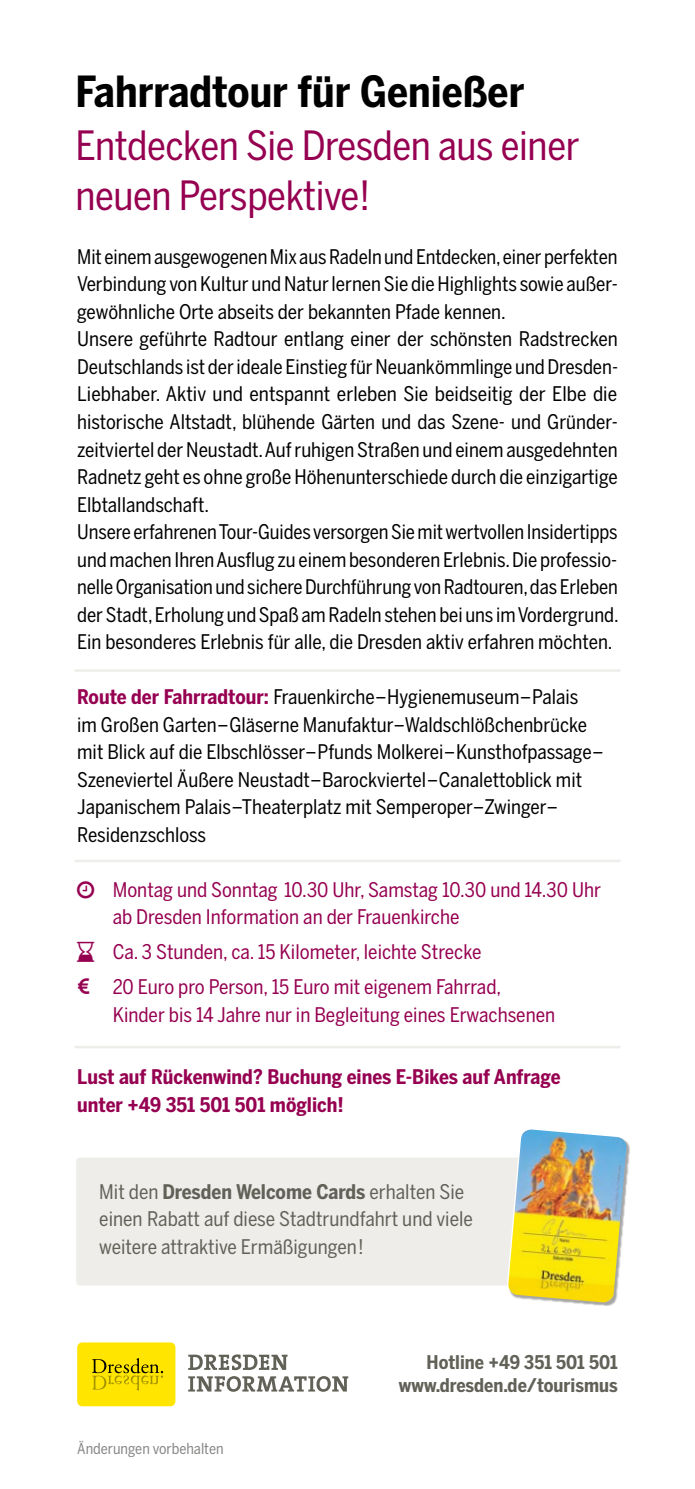
<style>
.page{position:relative;width:695px;height:1489px;background:#fff}
.page>*{position:absolute;margin:0;border:0;box-sizing:border-box;transform-origin:0 0}
.t1{font:700 42.5px "Benton Sans Cond";color:#000}
.t2{font:40px/50px "Benton Sans Cond";letter-spacing:-.01em;color:#960051}
.t3{font:20px/27.5px "Benton Sans Cond";color:#000}
.t4{font:20px/27.5px "Benton Sans Cond";color:#960051}
.t5{font:20px/27.5px "Benton Sans Cond";color:#626158}
.t6{font:700 20px/27.5px "Benton Sans Cond";color:#960051}
.t7{font:700 18.75px/22.5px "Benton Sans Cond";color:#626158;text-align:right}
.t8{font:15px "Benton Sans Cond";color:#878786}
.s1{font-weight:700;color:#960051}
.s2{font-weight:700}
</style>
<div class="page">
<div style="left:77px;top:1342px;width:98px;height:64px;background:#ffe500;border-radius:5px"></div>
<svg style="left:92px;top:1358px;width:71px;height:32px"></svg>
<svg style="left:188px;top:1354px;width:99px;height:15px"></svg>
<svg style="left:188px;top:1376px;width:160px;height:15px"></svg>
<hr style="left:74px;top:669px;width:546px;height:2px;background:#eeedea">
<hr style="left:74px;top:859px;width:546px;height:3px;background:#eeedea">
<hr style="left:74px;top:1045px;width:546px;height:3px;background:#eeedea">
<div style="left:76px;top:1157px;width:546px;height:128px;background:#eeedea;border-radius:4px"></div>
<div style="left:509px;top:1130px;width:121px;height:175px;background:#000;opacity:.35"></div>
<img style="left:507px;top:1129px;width:119px;height:174px">
<h1 class="t1" style="left:75px;top:67px;width:450px">Fahrradtour für Genießer</h1>
<h2 class="t2" style="left:75px;top:120px;width:505px">Entdecken Sie Dresden aus einer neuen Perspektive!</h2>
<p class="t3" style="left:77px;top:243px;width:543px">Mit einem ausgewogenen Mix aus Radeln und Entdecken, einer perfekten Verbindung von Kultur und Natur lernen Sie die Highlights sowie außer&shy;gewöhnliche Orte abseits der bekannten Pfade kennen.<br>Unsere geführte Radtour entlang einer der schönsten Radstrecken Deutschlands ist der ideale Einstieg für Neuankömmlinge und Dresden-Liebhaber. Aktiv und entspannt erleben Sie beidseitig der Elbe die historische Altstadt, blühende Gärten und das Szene- und Gründer&shy;zeitviertel der Neustadt. Auf ruhigen Straßen und einem ausgedehnten Radnetz geht es ohne große Höhenunterschiede durch die einzigartige Elbtallandschaft.<br>Unsere erfahrenen Tour-Guides versorgen Sie mit wertvollen Insidertipps und machen Ihren Ausflug zu einem besonderen Erlebnis. Die professio&shy;nelle Organisation und sichere Durchführung von Radtouren, das Erleben der Stadt, Erholung und Spaß am Radeln stehen bei uns im Vordergrund.<br>Ein besonderes Erlebnis für alle, die Dresden aktiv erfahren möchten.</p>
<p class="t3" style="left:77px;top:683px;width:527px"><span class="s1">Route der Fahrradtour:</span> Frauenkirche–Hygienemuseum–Palais<br>im Großen Garten–Gläserne Manufaktur–Waldschlößchenbrücke mit Blick auf die Elbschlösser–Pfunds Molkerei–Kunsthofpassage– Szeneviertel Äußere Neustadt–Barockviertel–Canalettoblick mit Japanischem Palais–Theaterplatz mit Semperoper–Zwinger– Residenzschloss</p>
<p class="t4" style="left:113px;top:875px;width:490px">Montag und Sonntag 10.30 Uhr, Samstag 10.30 und 14.30 Uhr ab Dresden Information an der Frauenkirche</p>
<p class="t4" style="left:113px;top:934px;width:390px;line-height:35px">Ca. 3 Stunden, ca. 15 Kilometer, leichte Strecke<br>20 Euro pro Person, 15 Euro mit eigenem Fahrrad,</p>
<p class="t4" style="left:113px;top:1000px;width:444px">Kinder bis 14 Jahre nur in Begleitung eines Erwachsenen</p>
<p class="t6" style="left:77px;top:1063px;width:485px">Lust auf Rückenwind? Buchung eines E-Bikes auf Anfrage unter +49 351 501 501 möglich!</p>
<p class="t5" style="left:99px;top:1177px;width:375px">Mit den <span class="s2">Dresden Welcome Cards</span> erhalten Sie einen Rabatt auf diese Stadtrundfahrt und viele weitere attraktive Ermäßigungen!</p>
<p class="t8" style="left:77px;top:1439px;width:148px">Änderungen vorbehalten</p>
<p class="t7" style="left:399px;top:1350px;width:220px">Hotline +49 351 501 501 www.dresden.de/tourismus</p>
</div>
